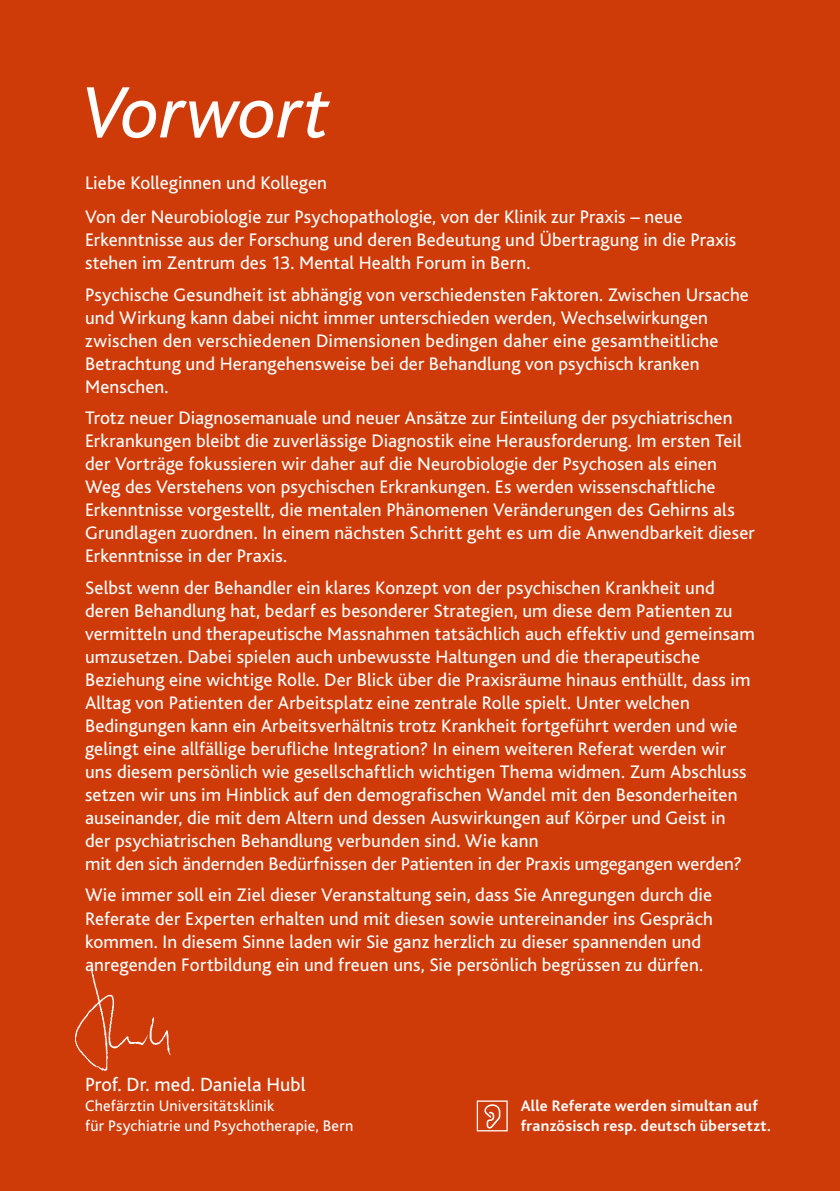
<style>
.page{position:relative;width:840px;height:1191px;background:#fff}
.page>*{position:absolute;margin:0;border:0;box-sizing:border-box;transform-origin:0 0}
.t1{font:italic 76px "Bliss";letter-spacing:-.01em;color:#fff}
.t2{font:20px "Bliss";letter-spacing:.005em;color:#fff}
.t3{font:19px/23px "Bliss";letter-spacing:.005em;color:#fff}
.t4{font:16px/20px "Bliss";letter-spacing:.01em;color:#fff}
.t5{font:700 16px/20px "Bliss";letter-spacing:.015em;color:#fff}
</style>
<div class="page">
<div style="left:0;top:0;width:839px;height:1191px;background:#ce3b09"></div>
<svg style="left:476px;top:1100px;width:31px;height:31px"></svg>
<img style="left:75px;top:967px;width:96px;height:104px">
<h1 class="t1" style="left:82px;top:73px;width:248px">Vorwort</h1>
<p class="t3" style="left:85px;top:166px;width:598px;line-height:34.4px">Liebe Kolleginnen und Kollegen<br>Von der Neurobiologie zur Psychopathologie, von der Klinik zur Praxis – neue</p>
<p class="t3" style="left:85px;top:229px;width:652px">Erkenntnisse aus der Forschung und deren Bedeutung und Übertragung in die Praxis stehen im Zentrum des 13. Mental Health Forum in Bern.</p>
<p class="t3" style="left:85px;top:283px;width:665px">Psychische Gesundheit ist abhängig von verschiedensten Faktoren. Zwischen Ursache und Wirkung kann dabei nicht immer unterschieden werden, Wechselwirkungen zwischen den verschiedenen Dimensionen bedingen daher eine gesamtheitliche Betrachtung und Herangehensweise bei der Behandlung von psychisch kranken Menschen.</p>
<p class="t3" style="left:85px;top:407px;width:670px">Trotz neuer Diagnosemanuale und neuer Ansätze zur Einteilung der psychiatrischen Erkrankungen bleibt die zuverlässige Diagnostik eine Herausforderung. Im ersten Teil der Vorträge fokussieren wir daher auf die Neurobiologie der Psychosen als einen Weg des Verstehens von psychischen Erkrankungen. Es werden wissenschaftliche Erkenntnisse vorgestellt, die mentalen Phänomenen Veränderungen des Gehirns als Grundlagen zuordnen. In einem nächsten Schritt geht es um die Anwendbarkeit dieser Erkenntnisse in der Praxis.</p>
<p class="t3" style="left:85px;top:576px;width:670px">Selbst wenn der Behandler ein klares Konzept von der psychischen Krankheit und deren Behandlung hat, bedarf es besonderer Strategien, um diese dem Patienten zu vermitteln und therapeutische Massnahmen tatsächlich auch effektiv und gemeinsam umzusetzen. Dabei spielen auch unbewusste Haltungen und die therapeutische Beziehung eine wichtige Rolle. Der Blick über die Praxisräume hinaus enthüllt, dass im Alltag von Patienten der Arbeitsplatz eine zentrale Rolle spielt. Unter welchen Bedingungen kann ein Arbeitsverhältnis trotz Krankheit fortgeführt werden und wie gelingt eine allfällige berufliche Integration? In einem weiteren Referat werden wir uns diesem persönlich wie gesellschaftlich wichtigen Thema widmen. Zum Abschluss setzen wir uns im Hinblick auf den demografischen Wandel mit den Besonderheiten auseinander, die mit dem Altern und dessen Auswirkungen auf Körper und Geist in der psychiatrischen Behandlung verbunden sind. Wie kann<br>mit den sich ändernden Bedürfnissen der Patienten in der Praxis umgegangen werden?</p>
<p class="t3" style="left:85px;top:884px;width:629px">Wie immer soll ein Ziel dieser Veranstaltung sein, dass Sie Anregungen durch die Referate der Experten erhalten und mit diesen sowie untereinander ins Gespräch kommen. In diesem Sinne laden wir Sie ganz herzlich zu dieser spannenden und anregenden Fortbildung ein und freuen uns, Sie persönlich begrüssen zu dürfen.</p>
<p class="t2" style="left:85px;top:1074px;width:222px">Prof. Dr. med. Daniela Hubl</p>
<p class="t4" style="left:85px;top:1096px;width:269px">Chefärztin Universitätsklinik<br>für Psychiatrie und Psychotherapie, Bern</p>
<p class="t5" style="left:520px;top:1096px;width:251px">Alle Referate werden simultan auf französisch resp. deutsch übersetzt.</p>
</div>
